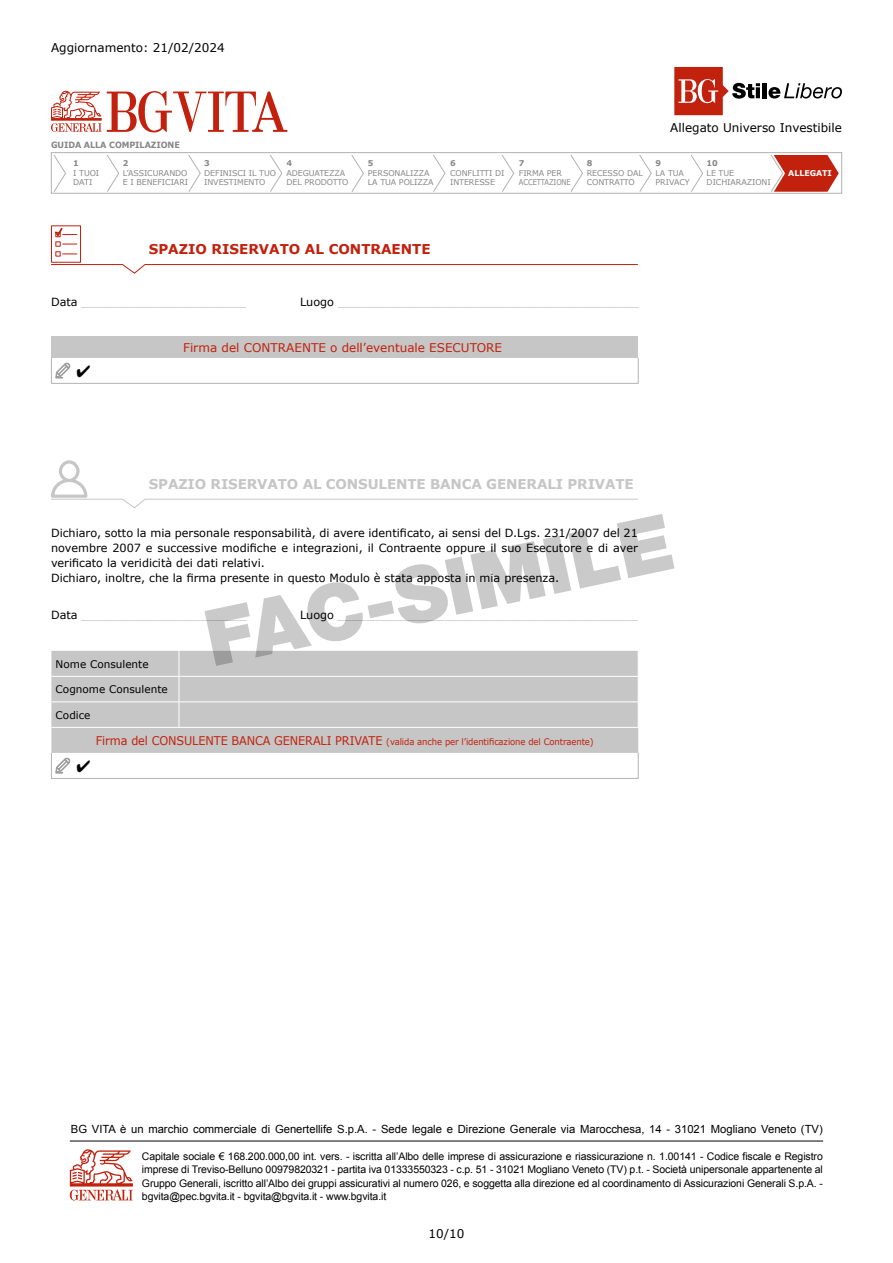
<style>
.page{position:relative;width:893px;height:1263px;background:#fff}
.page>*{position:absolute;margin:0;border:0;box-sizing:border-box;transform-origin:0 0}
.t1{font:700 13.5px "Verdana";letter-spacing:-.01em;color:#c6c6c6}
.t2{font:700 13.5px "Verdana";color:#c1210d}
.t3{font:12px "Verdana";color:#000}
.t4{font:12px "Verdana";color:#c1210d}
.t5{font:11.25px/15px "Verdana";color:#000}
.t6{font:11.25px "Verdana";color:#b3b2b2}
.t7{font:11.25px "Arial";color:#000}
.t8{font:10.5px/13.5px "Arial";letter-spacing:-.01em;color:#000;text-align:justify}
.t9{font:10.5px "Verdana";color:#000}
.t10{font:9px "Verdana";letter-spacing:-.01em;color:#c1210d;scale:.94 1}
.t11{font:700 8.7px "Verdana";letter-spacing:-.01em;color:#878787;scale:.94 1}
.t12{font:7.95px/9.6px "Verdana";letter-spacing:-.01em;color:#878787}
.t13{font:700 7.95px "Verdana";color:#878787}
.t14{font:700 7.95px "Verdana";letter-spacing:-.01em;color:#fff}
.s1{color:#000}
.s2{font-size:12px}
</style>
<div class="page">
<svg style="left:51px;top:91px;width:236px;height:41px"></svg>
<svg style="left:107px;top:155px;width:12px;height:37px"></svg>
<svg style="left:53px;top:155px;width:13px;height:37px"></svg>
<svg style="left:188px;top:155px;width:13px;height:37px"></svg>
<svg style="left:270px;top:155px;width:12px;height:37px"></svg>
<svg style="left:351px;top:155px;width:13px;height:37px"></svg>
<svg style="left:433px;top:155px;width:13px;height:37px"></svg>
<svg style="left:502px;top:155px;width:12px;height:37px"></svg>
<svg style="left:570px;top:155px;width:13px;height:37px"></svg>
<svg style="left:639px;top:155px;width:13px;height:37px"></svg>
<svg style="left:690px;top:155px;width:13px;height:37px"></svg>
<svg style="left:770px;top:155px;width:69px;height:37px"></svg>
<div style="left:51px;top:152px;width:791px;height:42px;border:1px solid #b3b2b2"></div>
<svg style="left:674px;top:67px;width:86px;height:48px"></svg>
<hr style="left:756px;top:87px;width:4px;height:11px;background:#000">
<div style="left:762px;top:83px;width:5px;height:15px;background:#000"></div>
<svg style="left:768px;top:83px;width:74px;height:16px"></svg>
<div style="left:51px;top:337px;width:587px;height:21px;background:#c6c6c6"></div>
<svg style="left:638px;top:358px;width:1px;height:25px"></svg>
<hr style="left:51px;top:383px;width:588px;height:1px;background:#b3b2b2">
<svg style="left:51px;top:358px;width:19px;height:26px"></svg>
<svg style="left:51px;top:225px;width:587px;height:49px"></svg>
<div style="left:51px;top:651px;width:587px;height:102px;background:#c6c6c6"></div>
<hr style="left:51px;top:676px;width:128px;height:1px;background:#fff">
<hr style="left:179px;top:676px;width:460px;height:1px;background:#fff">
<hr style="left:51px;top:701px;width:128px;height:1px;background:#fff">
<hr style="left:179px;top:701px;width:460px;height:1px;background:#fff">
<svg style="left:179px;top:651px;width:1px;height:76px"></svg>
<svg style="left:638px;top:753px;width:1px;height:25px"></svg>
<hr style="left:51px;top:778px;width:128px;height:1px;background:#b3b2b2">
<hr style="left:179px;top:778px;width:460px;height:1px;background:#b3b2b2">
<hr style="left:51px;top:727px;width:128px;height:1px;background:#fff">
<hr style="left:179px;top:727px;width:460px;height:1px;background:#fff">
<svg style="left:51px;top:753px;width:19px;height:25px"></svg>
<svg style="left:51px;top:460px;width:587px;height:49px"></svg>
<svg style="left:70px;top:1149px;width:63px;height:51px"></svg>
<hr style="left:70px;top:1141px;width:753px;height:1px;background:#000">
<svg style="left:204px;top:514px;width:471px;height:152px"></svg>
<p class="t3" style="left:51px;top:40px;width:175px">Aggiornamento: 21/02/2024</p>
<p class="t11" style="left:51px;top:140px;width:139px">GUIDA ALLA COMPILAZIONE</p>
<p class="t13" style="left:73px;top:158px;width:7px">1</p>
<p class="t12" style="left:73px;top:168px;width:28px">I TUOI<br>DATI</p>
<p class="t13" style="left:123px;top:158px;width:7px">2</p>
<p class="t12" style="left:123px;top:168px;width:67px">L’ASSICURANDO<br>E I BENEFICIARI</p>
<p class="t13" style="left:204px;top:158px;width:7px">3</p>
<p class="t12" style="left:204px;top:168px;width:73px">DEFINISCI IL TUO<br>INVESTIMENTO</p>
<p class="t13" style="left:286px;top:158px;width:7px">4</p>
<p class="t12" style="left:286px;top:168px;width:63px">ADEGUATEZZA<br>DEL PRODOTTO</p>
<p class="t13" style="left:368px;top:158px;width:7px">5</p>
<p class="t12" style="left:368px;top:168px;width:67px">PERSONALIZZA<br>LA TUA POLIZZA</p>
<p class="t13" style="left:450px;top:158px;width:7px">6</p>
<p class="t12" style="left:450px;top:168px;width:56px">CONFLITTI DI<br>INTERESSE</p>
<p class="t13" style="left:519px;top:158px;width:7px">7</p>
<p class="t12" style="left:519px;top:168px;width:54px">FIRMA PER<br>ACCETTAZIONE</p>
<p class="t13" style="left:587px;top:158px;width:7px">8</p>
<p class="t12" style="left:587px;top:168px;width:58px">RECESSO DAL<br>CONTRATTO</p>
<p class="t3" style="left:670px;top:120px;width:173px">Allegato Universo Investibile</p>
<p class="t13" style="left:656px;top:158px;width:7px">9</p>
<p class="t12" style="left:656px;top:168px;width:36px">LA TUA<br>PRIVACY</p>
<p class="t13" style="left:707px;top:158px;width:13px">10</p>
<p class="t12" style="left:707px;top:168px;width:66px">LE TUE<br>DICHIARAZIONI</p>
<p class="t14" style="left:788px;top:168px;width:45px">ALLEGATI</p>
<p class="t2" style="left:149px;top:241px;width:283px">SPAZIO RISERVATO AL CONTRAENTE</p>
<p class="t6" style="left:51px;top:295px;width:197px"><span class="s1">Data</span> _______________________</p>
<p class="t6" style="left:300px;top:295px;width:340px"><span class="s1">Luogo</span> __________________________________________</p>
<p class="t4" style="left:183px;top:340px;width:321px">Firma del CONTRAENTE o dell’eventuale ESECUTORE</p>
<p class="t1" style="left:149px;top:475px;width:486px">SPAZIO RISERVATO AL CONSULENTE BANCA GENERALI PRIVATE</p>
<p class="t5" style="left:51px;top:525px;width:588px">Dichiaro, sotto la mia personale responsabilità, di avere identificato, ai sensi del D.Lgs. 231/2007 del 21 novembre 2007 e successive modifiche e integrazioni, il Contraente oppure il suo Esecutore e di aver verificato la veridicità dei dati relativi.<br>Dichiaro, inoltre, che la firma presente in questo Modulo è stata apposta in mia presenza.</p>
<p class="t6" style="left:51px;top:607px;width:197px"><span class="s1">Data</span> _______________________</p>
<p class="t6" style="left:300px;top:607px;width:339px"><span class="s1">Luogo</span> __________________________________________</p>
<p class="t9" style="left:56px;top:657px;width:95px">Nome Consulente</p>
<p class="t9" style="left:56px;top:683px;width:114px">Cognome Consulente</p>
<p class="t9" style="left:56px;top:708px;width:36px">Codice</p>
<p class="t10" style="left:96px;top:736px;width:531px"><span class="s2">Firma del CONSULENTE BANCA GENERALI PRIVATE</span> (valida anche per l’identificazione del Contraente)</p>
<p class="t7" style="left:71px;top:1122px;width:753px">BG VITA è un marchio commerciale di Genertellife S.p.A. - Sede legale e Direzione Generale via Marocchesa, 14 - 31021 Mogliano Veneto (TV)</p>
<p class="t8" style="left:142px;top:1149px;width:682px">Capitale sociale € 168.200.000,00 int. vers. - iscritta all’Albo delle imprese di assicurazione e riassicurazione n. 1.00141 - Codice fiscale e Registro imprese di Treviso-Belluno 00979820321 - partita iva 01333550323 - c.p. 51 - 31021 Mogliano Veneto (TV) p.t. - Società unipersonale appartenente al Gruppo Generali, iscritto all’Albo dei gruppi assicurativi al numero 026, e soggetta alla direzione ed al coordinamento di Assicurazioni Generali S.p.A. - bgvita@pec.bgvita.it - bgvita@bgvita.it - www.bgvita.it</p>
<p class="t3" style="left:428px;top:1226px;width:37px">10/10</p>
</div>
